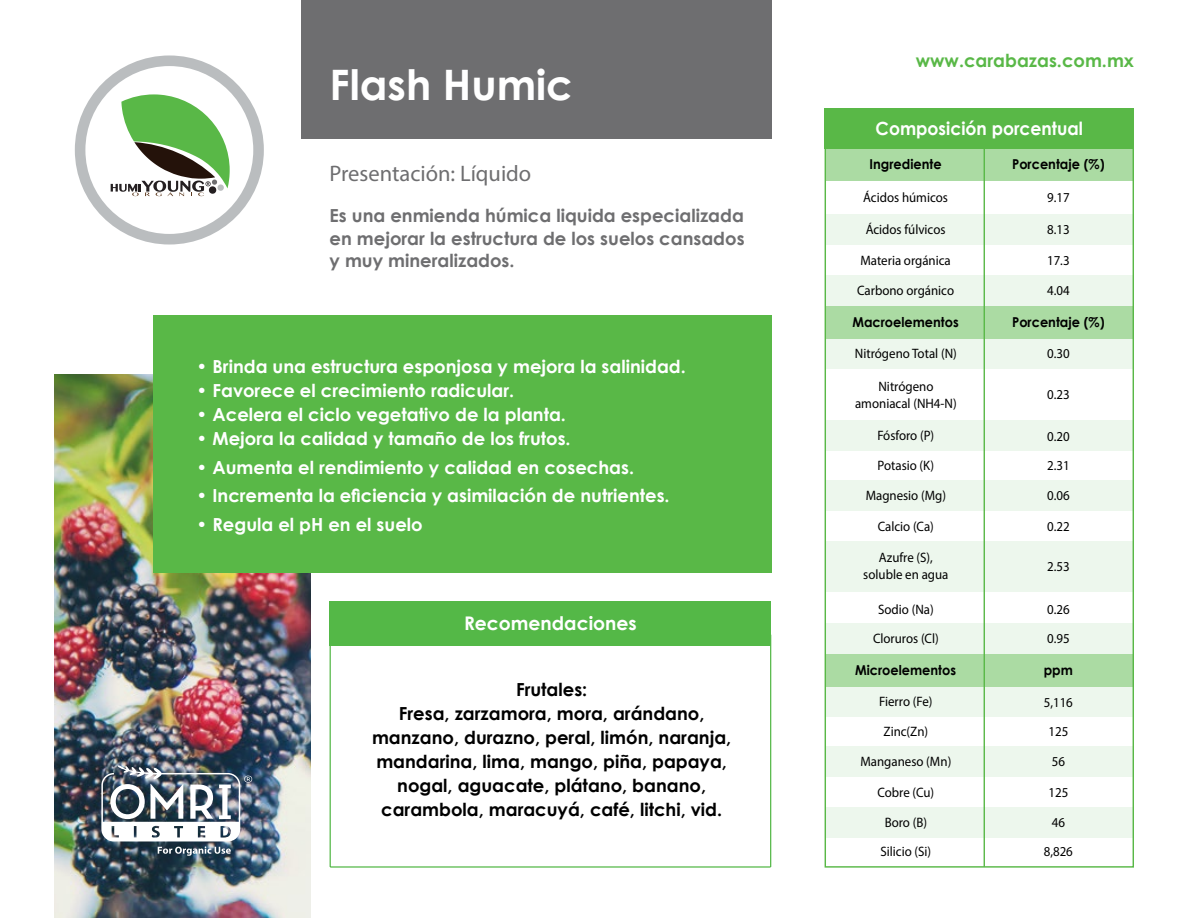
<style>
.page{position:relative;width:1188px;height:918px;background:#fff}
.page>*{position:absolute;margin:0;border:0;box-sizing:border-box;transform-origin:0 0}
.t1{font:700 42px "Century Gothic";color:#fff}
.t2{font:22.5px "Myriad Pro";color:#6e6e70}
.t3{font:700 18.75px "Century Gothic";color:#fff}
.t4{font:700 18.15px "Century Gothic";color:#fff;scale:.95 1}
.t5{font:700 18px "Century Gothic";color:#fff}
.t6{font:700 18px/24px "Century Gothic";color:#000;text-align:center}
.t7{font:700 18px/22.5px "Century Gothic";color:#6e6e70;text-align:justify}
.t8{font:700 18px "Century Gothic";color:#59b847}
.t9{font:13.65px/16.8px "Myriad Pro";color:#000;text-align:center;scale:.95 1}
.t10{font:700 13.65px "Century Gothic";color:#000;scale:.95 1}
</style>
<div class="page">
<div style="left:75px;top:55px;width:189px;height:190px;background:#babdbf;border-radius:50%"></div>
<div style="left:85px;top:66px;width:168px;height:168px;background:#fff;border-radius:50%"></div>
<svg style="left:111px;top:94px;width:119px;height:102px"></svg>
<img style="left:54px;top:374px;width:257px;height:544px">
<div style="left:153px;top:316px;width:618px;height:257px;background:#59b847"></div>
<div style="left:301px;top:0;width:470px;height:138px;background:#6e6e70"></div>
<img style="left:101px;top:765px;width:151px;height:91px">
<div style="left:826px;top:215px;width:307px;height:30px;background:#edf7ed"></div>
<div style="left:826px;top:339px;width:308px;height:30px;background:#edf7ed"></div>
<div style="left:826px;top:275px;width:307px;height:31px;background:#edf7ed"></div>
<div style="left:826px;top:421px;width:308px;height:30px;background:#edf7ed"></div>
<div style="left:826px;top:687px;width:308px;height:30px;background:#edf7ed"></div>
<div style="left:826px;top:807px;width:308px;height:31px;background:#edf7ed"></div>
<div style="left:826px;top:541px;width:308px;height:51px;background:#edf7ed"></div>
<div style="left:826px;top:623px;width:308px;height:31px;background:#edf7ed"></div>
<div style="left:826px;top:481px;width:308px;height:30px;background:#edf7ed"></div>
<div style="left:826px;top:747px;width:308px;height:30px;background:#edf7ed"></div>
<div style="left:826px;top:148px;width:307px;height:33px;background:#abdba3"></div>
<div style="left:826px;top:306px;width:308px;height:33px;background:#abdba3"></div>
<div style="left:826px;top:654px;width:308px;height:33px;background:#abdba3"></div>
<div style="left:825px;top:108px;width:309px;height:41px;background:#59b847"></div>
<hr style="left:984px;top:145px;width:1px;height:722px;background:#59b847">
<div style="left:330px;top:601px;width:441px;height:45px;background:#54b847"></div>
<hr style="left:330px;top:866px;width:441px;height:2px;background:#54b847">
<hr style="left:330px;top:635px;width:1px;height:232px;background:#54b847">
<hr style="left:770px;top:635px;width:1px;height:232px;background:#54b847">
<h1 class="t1" style="left:330px;top:53px;width:245px">Flash Humic</h1>
<h2 class="t2" style="left:330px;top:159px;width:203px">Presentación: Líquido</h2>
<h3 class="t7" style="left:330px;top:204px;width:417px">Es una enmienda húmica liquida especializada en mejorar la estructura de los suelos cansados y muy mineralizados.</h3>
<h3 class="t5" style="left:197px;top:353px;width:491px">• Brinda una estructura esponjosa y mejora la salinidad.</h3>
<h3 class="t5" style="left:197px;top:377px;width:319px">• Favorece el crecimiento radicular.</h3>
<h3 class="t5" style="left:197px;top:401px;width:371px">• Acelera el ciclo vegetativo de la planta.</h3>
<h3 class="t5" style="left:197px;top:425px;width:376px">• Mejora la calidad y tamaño de los frutos.</h3>
<h3 class="t5" style="left:197px;top:454px;width:439px">• Aumenta el rendimiento y calidad en cosechas.</h3>
<h3 class="t5" style="left:197px;top:482px;width:475px">• Incrementa la eficiencia y asimilación de nutrientes.</h3>
<h3 class="t5" style="left:197px;top:511px;width:228px">• Regula el pH en el suelo</h3>
<h3 class="t3" style="left:464px;top:609px;width:174px">Recomendaciones</h3>
<h3 class="t6" style="left:372px;top:677px;width:361px">Frutales:<br>Fresa, zarzamora, mora, arándano, manzano, durazno, peral, limón, naranja, mandarina, lima, mango, piña, papaya, nogal, aguacate, plátano, banano, carambola, maracuyá, café, litchi, vid.</h3>
<h3 class="t8" style="left:916px;top:47px;width:220px">www.carabazas.com.mx</h3>
<h3 class="t4" style="left:876px;top:115px;width:220px">Composición porcentual</h3>
<p class="t10" style="left:870px;top:154px;width:77px">Ingrediente</p>
<p class="t10" style="left:1012px;top:154px;width:99px">Porcentaje (%)</p>
<p class="t9" style="left:863px;top:189px;width:91px">Ácidos húmicos</p>
<p class="t9" style="left:866px;top:221px;width:86px">Ácidos fúlvicos</p>
<p class="t9" style="left:1047px;top:189px;width:25px">9.17</p>
<p class="t9" style="left:1047px;top:221px;width:25px">8.13</p>
<p class="t9" style="left:860px;top:251px;width:97px">Materia orgánica</p>
<p class="t9" style="left:1047px;top:252px;width:25px">17.3</p>
<p class="t9" style="left:857px;top:282px;width:104px">Carbono orgánico</p>
<p class="t9" style="left:1047px;top:282px;width:25px">4.04</p>
<p class="t10" style="left:852px;top:311px;width:114px">Macroelementos</p>
<p class="t10" style="left:1012px;top:311px;width:99px">Porcentaje (%)</p>
<p class="t9" style="left:855px;top:345px;width:109px">Nitrógeno Total (N)</p>
<p class="t9" style="left:1047px;top:345px;width:25px">0.30</p>
<p class="t9" style="left:855px;top:378px;width:108px">Nitrógeno amoniacal (NH4-N)</p>
<p class="t9" style="left:1047px;top:386px;width:25px">0.23</p>
<p class="t9" style="left:877px;top:427px;width:61px">Fósforo (P)</p>
<p class="t9" style="left:1047px;top:427px;width:25px">0.20</p>
<p class="t9" style="left:878px;top:457px;width:61px">Potasio (K)</p>
<p class="t9" style="left:1047px;top:457px;width:25px">2.31</p>
<p class="t9" style="left:866px;top:487px;width:86px">Magnesio (Mg)</p>
<p class="t9" style="left:1047px;top:487px;width:25px">0.06</p>
<p class="t9" style="left:878px;top:518px;width:61px">Calcio (Ca)</p>
<p class="t9" style="left:1047px;top:518px;width:25px">0.22</p>
<p class="t9" style="left:863px;top:548px;width:91px">Azufre (S), soluble en agua</p>
<p class="t9" style="left:1047px;top:558px;width:25px">2.53</p>
<p class="t9" style="left:878px;top:600px;width:60px">Sodio (Na)</p>
<p class="t9" style="left:1047px;top:601px;width:25px">0.26</p>
<p class="t9" style="left:873px;top:630px;width:71px">Cloruros (Cl)</p>
<p class="t9" style="left:1047px;top:630px;width:25px">0.95</p>
<p class="t10" style="left:855px;top:660px;width:108px">Microelementos</p>
<p class="t10" style="left:1044px;top:660px;width:32px">ppm</p>
<p class="t9" style="left:879px;top:693px;width:58px">Fierro (Fe)</p>
<p class="t9" style="left:1044px;top:693px;width:32px">5,116</p>
<p class="t9" style="left:884px;top:723px;width:49px">Zinc(Zn)</p>
<p class="t9" style="left:1048px;top:723px;width:22px">125</p>
<p class="t9" style="left:860px;top:753px;width:97px">Manganeso (Mn)</p>
<p class="t9" style="left:1052px;top:753px;width:15px">56</p>
<p class="t9" style="left:878px;top:784px;width:61px">Cobre (Cu)</p>
<p class="t9" style="left:1048px;top:784px;width:22px">125</p>
<p class="t9" style="left:885px;top:814px;width:46px">Boro (B)</p>
<p class="t9" style="left:1052px;top:814px;width:15px">46</p>
<p class="t9" style="left:881px;top:843px;width:55px">Silicio (Si)</p>
<p class="t9" style="left:1044px;top:843px;width:32px">8,826</p>
</div>
